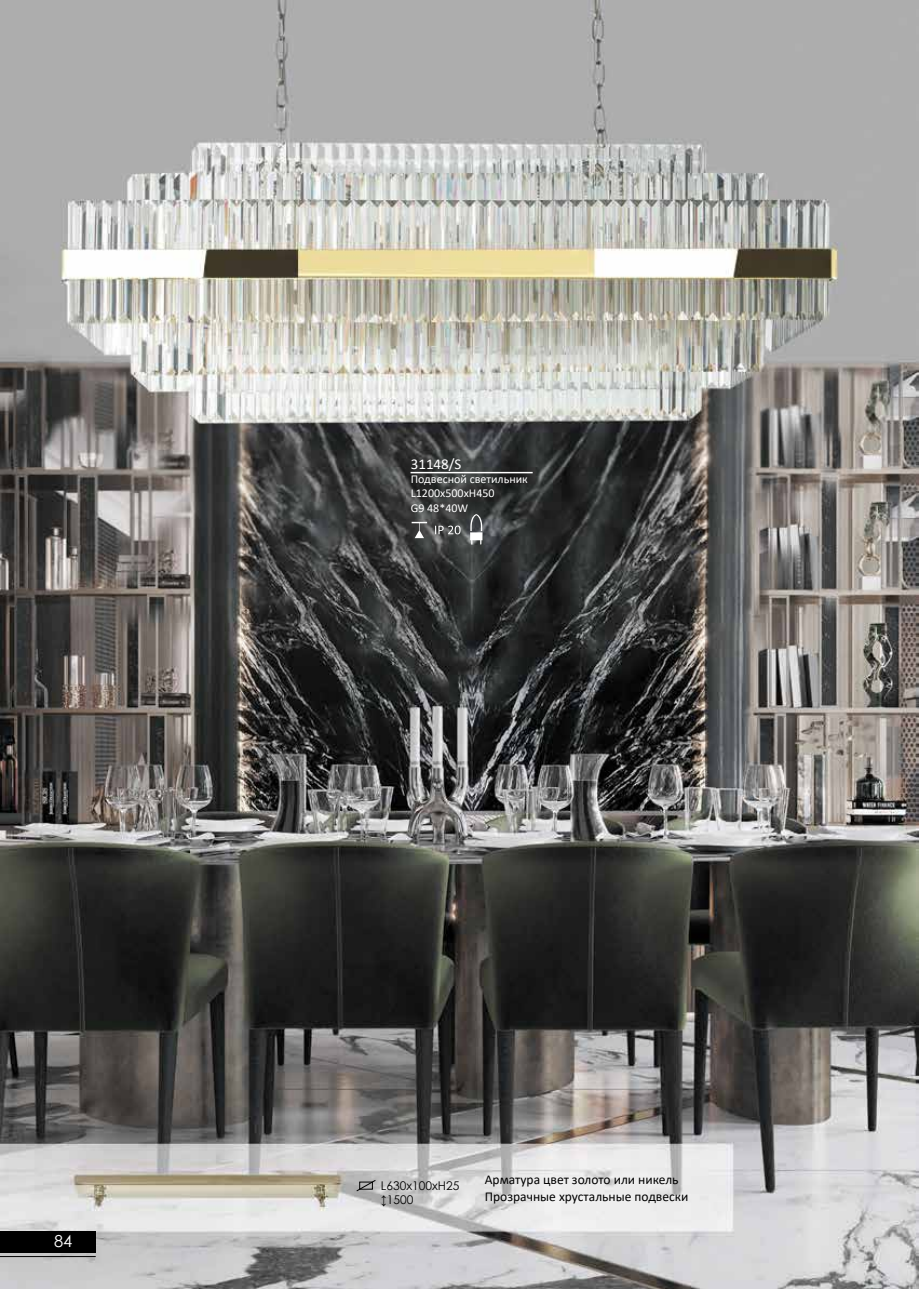
<style>
.page{position:relative;width:919px;height:1289px;background:#fff}
.page>*{position:absolute;margin:0;border:0;box-sizing:border-box;transform-origin:0 0}
.t1{font:16.5px "Century Gothic";color:#fff}
.t2{font:15px "Calibri";color:#fff}
.t3{font:13.5px/16.2px "Calibri";color:#000}
.t4{font:12px/14.4px "Calibri";color:#fff}
.t5{font:12px/14.4px "Century Gothic";color:#000}
</style>
<div class="page">
<img style="left:0;top:0;width:918px;height:1288px">
<div style="left:0;top:1231px;width:96px;height:21px;background:#000"></div>
<hr style="left:0;top:1256px;width:96px;height:1px;background:#000">
<hr style="left:410px;top:472px;width:122px;height:1px;background:#fff">
<svg style="left:435px;top:525px;width:25px;height:9px"></svg>
<svg style="left:411px;top:522px;width:16px;height:16px"></svg>
<svg style="left:470px;top:514px;width:12px;height:30px"></svg>
<svg style="left:355px;top:1179px;width:21px;height:12px"></svg>
<p class="t1" style="left:54px;top:1229px;width:20px">84</p>
<p class="t2" style="left:411px;top:453px;width:52px">31148/S</p>
<p class="t4" style="left:411px;top:471px;width:119px">Подвесной светильник<br>L1200x500xH450<br>G9 48*40W</p>
<p class="t5" style="left:381px;top:1178px;width:80px">L630х100xH25 ↕1500</p>
<p class="t3" style="left:485px;top:1171px;width:205px">Арматура цвет золото или никель<br>Прозрачные хрустальные подвески</p>
</div>
